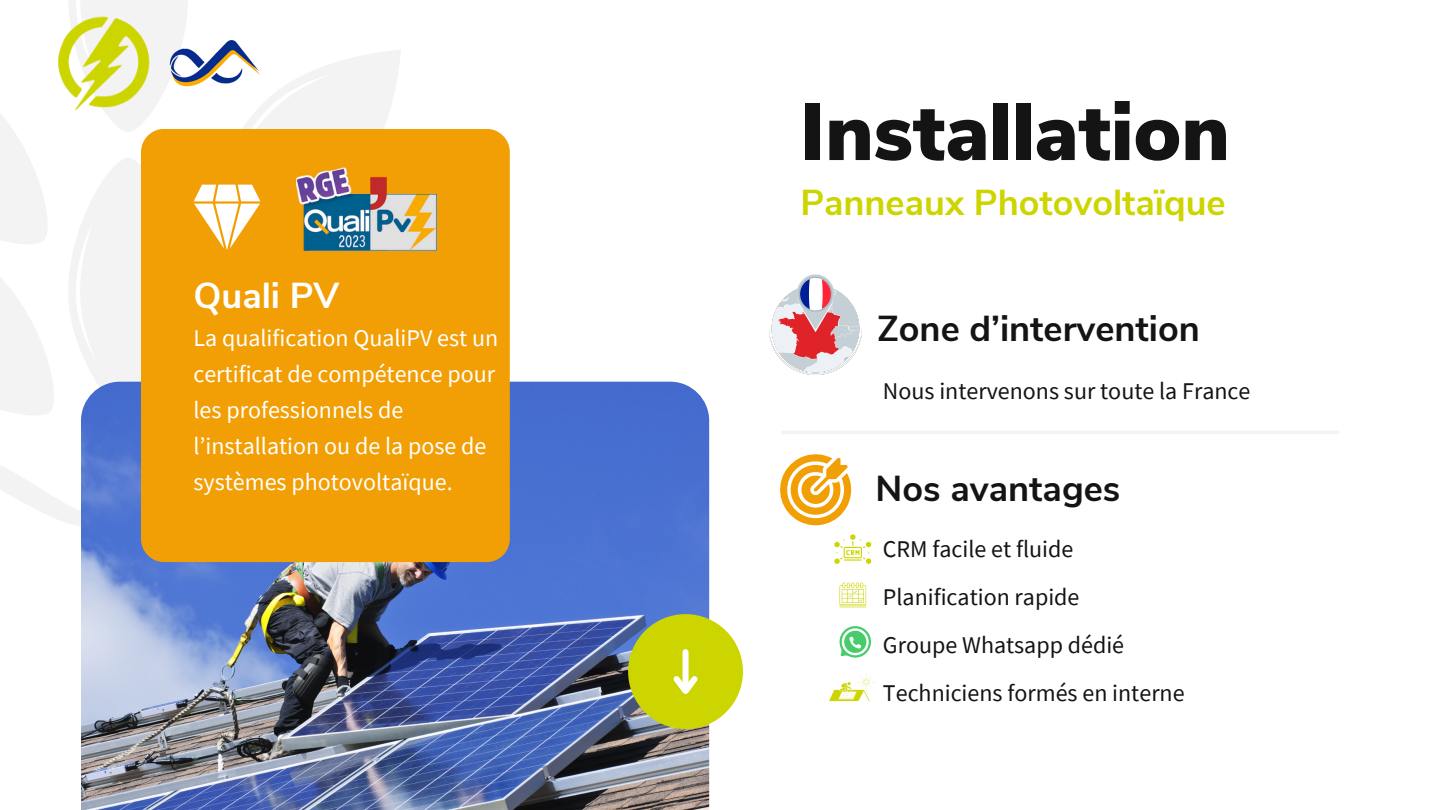
<style>
.page{position:relative;width:1440px;height:810px;background:#fff}
.page>*{position:absolute;margin:0;border:0;box-sizing:border-box;transform-origin:0 0}
.t1{font:900 80px "Nunito Sans";color:#141414}
.t2{font:700 36px "Nunito Sans";color:#141414}
.t3{font:700 36px "Nunito Sans";color:#cdd500}
.t4{font:700 36px "Nunito Sans";color:#fff}
.t5{font:24px/36px "Source Sans Pro";color:#fff}
.t6{font:24px "Source Sans Pro";color:#141414}
</style>
<div class="page">
<svg style="left:0;top:0;width:188px;height:415px"></svg>
<svg style="left:0;top:465px;width:81px;height:61px"></svg>
<img style="left:81px;top:382px;width:628px;height:428px">
<div style="left:141px;top:129px;width:369px;height:433px;background:#f29f05;border-radius:23px"></div>
<svg style="left:194px;top:50px;width:207px;height:201px"></svg>
<hr style="left:783px;top:430px;width:555px;height:4px;background:#f3f3f3">
<div style="left:628px;top:614px;width:115px;height:115px;background:#cdd500;border-radius:50%"></div>
<div style="left:683px;top:652px;width:6px;height:38px;background:#fff"></div>
<svg style="left:673px;top:671px;width:25px;height:23px"></svg>
<img style="left:770px;top:275px;width:91px;height:99px">
<img style="left:290px;top:163px;width:146px;height:87px">
<svg style="left:780px;top:454px;width:91px;height:110px"></svg>
<svg style="left:840px;top:583px;width:26px;height:25px"></svg>
<svg style="left:840px;top:626px;width:31px;height:32px"></svg>
<svg style="left:829px;top:673px;width:47px;height:28px"></svg>
<img style="left:169px;top:39px;width:91px;height:47px">
<img style="left:49px;top:16px;width:120px;height:113px">
<h2 class="t4" style="left:193px;top:271px;width:147px">Quali PV</h2>
<p class="t5" style="left:193px;top:320px;width:306px">La qualification QualiPV est un certificat de compétence pour les professionnels de l’installation ou de la pose de systèmes photovoltaïque.</p>
<p class="t1" style="left:800px;top:79px;width:431px">Installation</p>
<p class="t3" style="left:800px;top:179px;width:427px">Panneaux Photovoltaïque</p>
<p class="t2" style="left:877px;top:305px;width:324px">Zone d’intervention</p>
<h1 class="t6" style="left:883px;top:375px;width:369px">Nous intervenons sur toute la France</h1>
<p class="t2" style="left:876px;top:465px;width:246px">Nos avantages</p>
<h2 class="t6" style="left:883px;top:533px;width:192px">CRM facile et fluide</h2>
<p class="t6" style="left:883px;top:581px;width:198px">Planification rapide</p>
<h2 class="t6" style="left:883px;top:629px;width:243px">Groupe Whatsapp dédié</h2>
<p class="t6" style="left:883px;top:677px;width:303px">Techniciens formés en interne</p>
</div>
